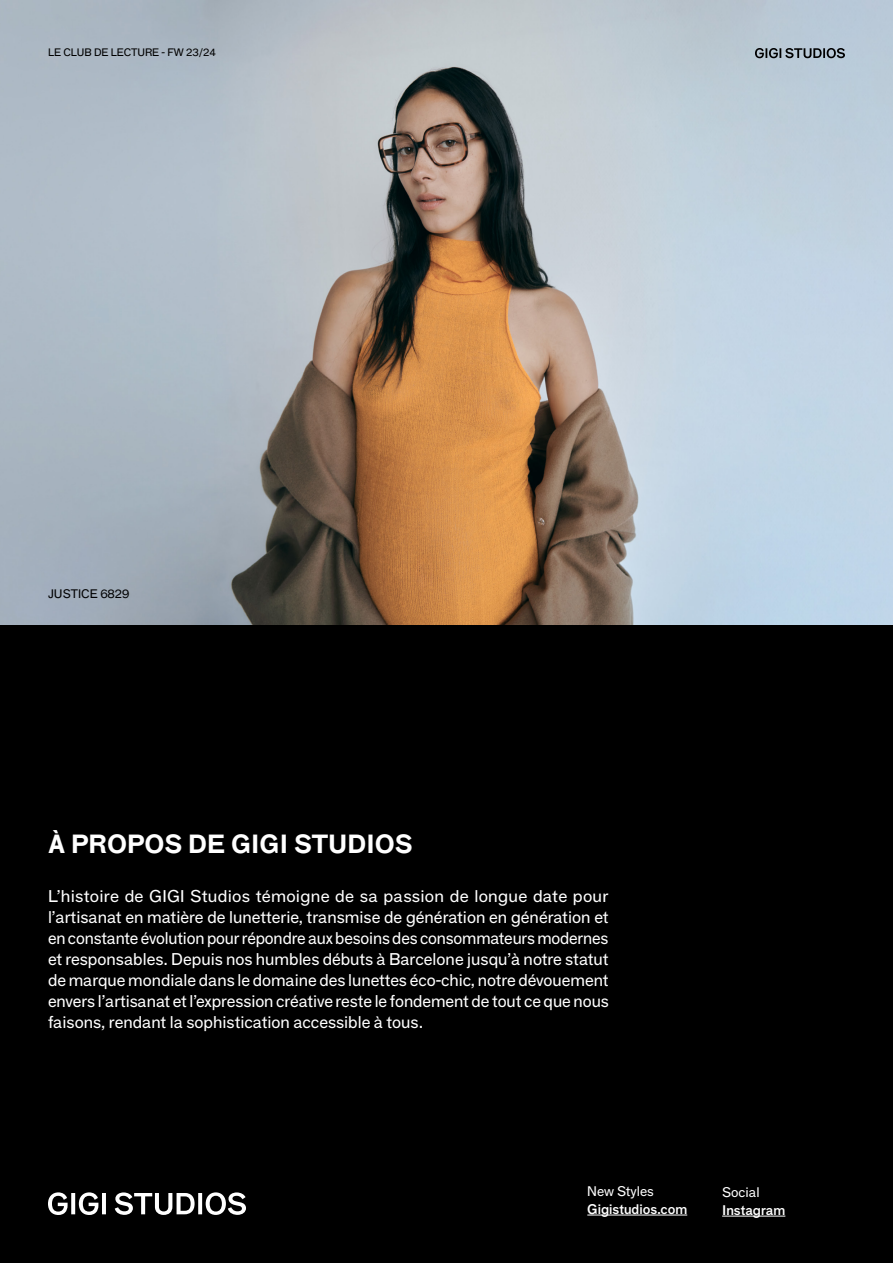
<style>
.page{position:relative;width:893px;height:1263px;background:#fff}
.page>*{position:absolute;margin:0;border:0;box-sizing:border-box;transform-origin:0 0}
.t1{font:700 25.5px "F Grotesk";color:#fff}
.t2{font:16.5px/21px "F Grotesk";color:#fff;text-align:justify}
.t3{font:13.5px "F Grotesk Demi";color:#fff}
.t4{font:13.5px "F Grotesk";color:#fff}
.t5{font:12px "F Grotesk";color:#020203}
.t6{font:10.5px "F Grotesk";color:#000}
</style>
<div class="page">
<div style="left:0;top:625px;width:893px;height:638px;background:#000"></div>
<hr style="left:587px;top:1215px;width:100px;height:1px;background:#fff">
<hr style="left:722px;top:1216px;width:63px;height:1px;background:#fff">
<img style="left:0;top:0;width:893px;height:625px">
<svg style="left:48px;top:1192px;width:198px;height:23px"></svg>
<svg style="left:755px;top:48px;width:90px;height:10px"></svg>
<p class="t6" style="left:48px;top:45px;width:170px">LE CLUB DE LECTURE - FW 23/24</p>
<p class="t5" style="left:48px;top:585px;width:83px">JUSTICE 6829</p>
<h1 class="t1" style="left:48px;top:828px;width:366px">À PROPOS DE GIGI STUDIOS</h1>
<p class="t2" style="left:48px;top:885px;width:562px">L’histoire de GIGI Studios témoigne de sa passion de longue date pour l’artisanat en matière de lunetterie, transmise de génération en génération et en constante évolution pour répondre aux besoins des consommateurs modernes et responsables. Depuis nos humbles débuts à Barcelone jusqu’à notre statut de marque mondiale dans le domaine des lunettes éco-chic, notre dévouement envers l’artisanat et l’expression créative reste le fondement de tout ce que nous faisons, rendant la sophistication accessible à tous.</p>
<p class="t4" style="left:587px;top:1181px;width:68px">New Styles</p>
<p class="t3" style="left:587px;top:1199px;width:101px">Gigistudios.com</p>
<p class="t4" style="left:722px;top:1182px;width:39px">Social</p>
<p class="t3" style="left:722px;top:1200px;width:65px">Instagram</p>
</div>
